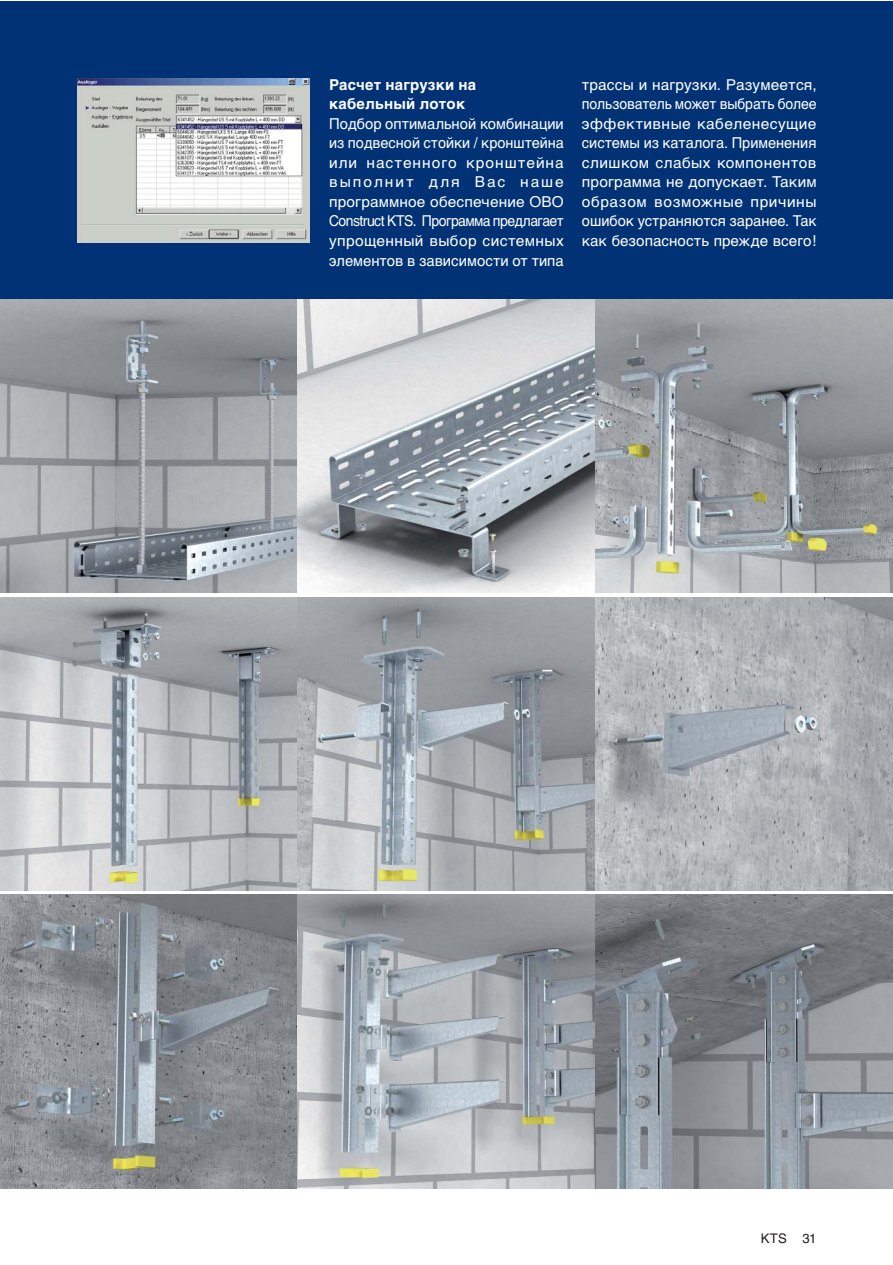
<style>
.page{position:relative;width:893px;height:1265px;background:#fff}
.page>*{position:absolute;margin:0;border:0;box-sizing:border-box;transform-origin:0 0}
.t1{font:15px/19.5px "Helvetica Cyr Upright";letter-spacing:.005em;color:#fff;text-align:justify}
.t2{font:700 15px/19.5px "Helvetica Cyr";letter-spacing:.015em;color:#fff}
.t3{font:13.2px "Helvetica Cyr Upright";color:#231f20}
</style>
<div class="page">
<div style="left:0;top:2px;width:892px;height:297px;background:#003275"></div>
<img style="left:78px;top:79px;width:231px;height:163px">
<img style="left:0;top:597px;width:297px;height:293px">
<svg style="left:297px;top:597px;width:298px;height:293px;background:#a4a9ad"></svg>
<svg style="left:595px;top:597px;width:297px;height:293px;background:#adb1b5"></svg>
<img style="left:0;top:299px;width:297px;height:294px">
<svg style="left:297px;top:299px;width:298px;height:294px;background:#b6bbbf"></svg>
<svg style="left:595px;top:299px;width:297px;height:294px;background:#9ca0a3"></svg>
<img style="left:0;top:894px;width:297px;height:294px">
<svg style="left:297px;top:894px;width:298px;height:294px;background:#a8adb2"></svg>
<svg style="left:595px;top:894px;width:297px;height:294px;background:#83888f"></svg>
<p class="t2" style="left:329px;top:75px;width:149px">Расчет нагрузки на кабельный лоток</p>
<p class="t1" style="left:329px;top:116px;width:236px">Подбор оптимальной комбинации из подвесной стойки / кронштейна или настенного кронштейна выполнит для Вас наше программное обеспечение OBO Construct KTS. Программа предлагает упрощенный выбор системных элементов в зависимости от типа</p>
<p class="t1" style="left:582px;top:76px;width:236px">трассы и нагрузки. Разумеется, пользователь может выбрать более эффективные кабеленесущие системы из каталога. Применения слишком слабых компонентов программа не допускает. Таким образом возможные причины ошибок устраняются заранее. Так как безопасность прежде всего!</p>
<p class="t3" style="left:760px;top:1233px;width:57px">KTS 31</p>
</div>
